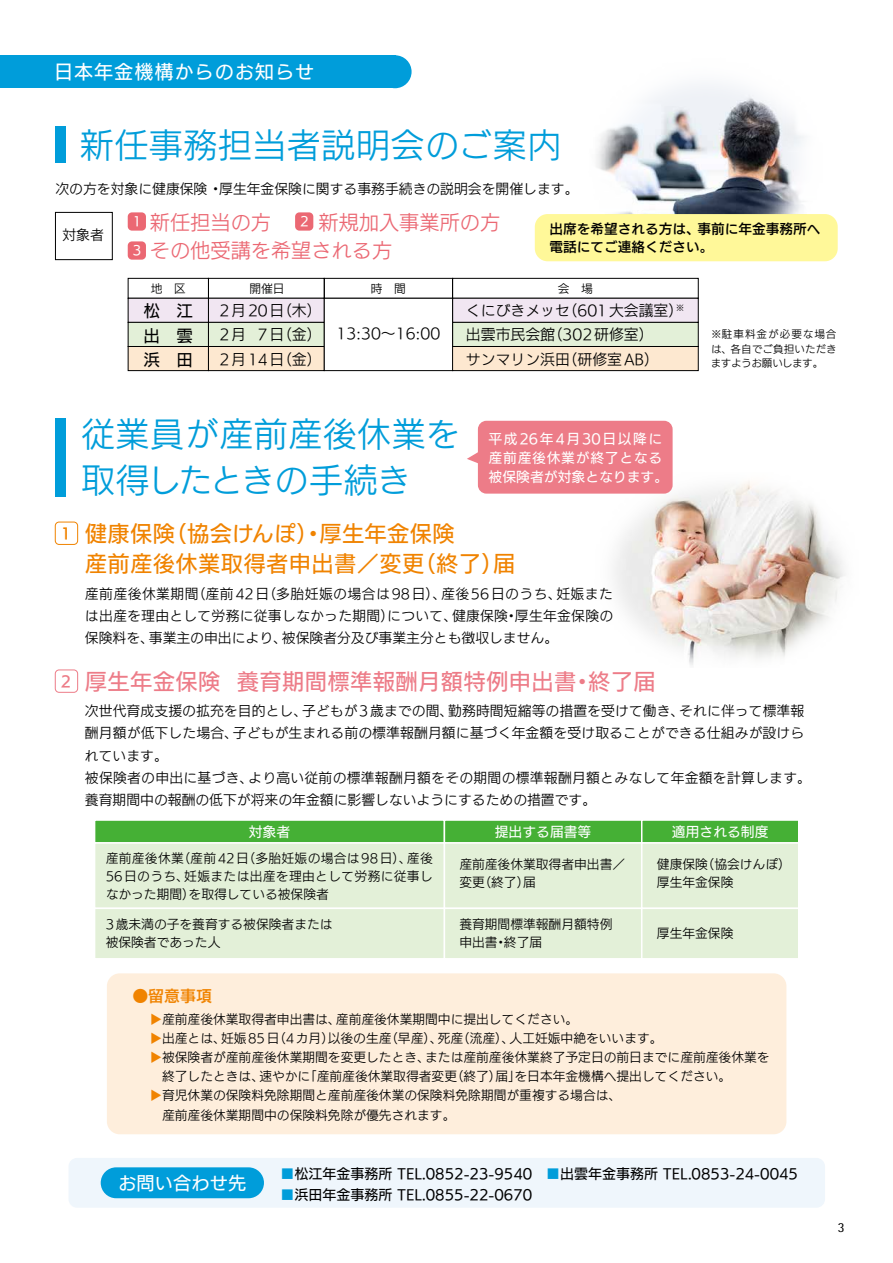
<style>
.page{position:relative;width:893px;height:1263px;background:#fff}
.page>*{position:absolute;margin:0;border:0;box-sizing:border-box;transform-origin:0 0}
.t1{font:34.05px/45.8px "UD Kakugo Small Pr 6 R";letter-spacing:.015em;color:#009dda}
.t2{font:22.35px/30.9px "UD Kakugo Small Pr 6 M";letter-spacing:.015em;color:#f08300}
.t3{font:22.35px "UD Kakugo Small Pr 6 M";letter-spacing:.015em;color:#ed7c88}
.t4{font:20.25px/28.3px "UD Kakugo Small Pr 6 R";color:#eb6873}
.t5{font:19.2px "UD Kakugo Small Pr 6 M";letter-spacing:.05em;color:#fff}
.t6{font:18.3px "UD Kakugo Small Pr 6 M";color:#fff}
.t7{font:16.5px/24.5px "UD Kakugo Small Pr 6 M";color:#000;text-align:justify}
.t8{font:15.9px "UD Kakugo Small Pr 6 DB";color:#f08300}
.t9{font:14.85px/24.5px "UD Kakugo Small Pr 6 R";color:#000;text-align:justify}
.t10{font:14.85px "UD Kakugo Small Pr 6 DB";color:#f08300}
.t11{font:13.95px "UD Kakugo Small Pr 6 M";color:#000}
.t12{font:13.8px/22.4px "UD Kakugo Small Pr 6 R";letter-spacing:.005em;color:#000;text-align:justify}
.t13{font:13.8px/19.2px "UD Kakugo Small Pr 6 M";letter-spacing:.05em;color:#fff}
.t14{font:13.8px "UD Kakugo Small Pr 6 M";color:#fff}
.t15{font:13.8px "Rotis Semi Sans";color:#000}
.t16{font:13.65px/18.8px "UD Kakugo Small Pr 6 DB";color:#000}
.t17{font:12.75px/18.1px "UD Kakugo Small Pr 6 R";color:#000}
.t18{font:12.75px "UD Kakugo Small Pr 6 M";color:#fff}
.t19{font:11.7px "UD Kakugo Small Pr 6 R";color:#000}
.t20{font:10.65px/14.9px "UD Kakugo Small Pr 6 R";letter-spacing:.02em;color:#000;text-align:justify}
.s1{font-family:"UD Kakugo Small Pr 6 DB";font-size:14.85px}
.s2{color:#f08300}
.s3{color:#009dda}
</style>
<div class="page">
<img style="left:614px;top:481px;width:231px;height:184px">
<div style="left:0;top:55px;width:395px;height:33px;background:#009dda"></div>
<div style="left:379px;top:55px;width:33px;height:33px;background:#009dda;border-radius:50%"></div>
<div style="left:55px;top:522px;width:23px;height:23px;border:1px solid #f08300;border-radius:4px"></div>
<div style="left:478px;top:421px;width:195px;height:73px;background:#ed7c88;border-radius:9px"></div>
<svg style="left:467px;top:447px;width:11px;height:20px"></svg>
<img style="left:625px;top:84px;width:179px;height:130px">
<div style="left:55px;top:669px;width:23px;height:24px;border:1px solid #ed7c88;border-radius:4px"></div>
<div style="left:55px;top:418px;width:10px;height:79px;background:#009dda"></div>
<img style="left:54px;top:124px;width:574px;height:132px">
<div style="left:55px;top:126px;width:10px;height:37px;background:#009dda"></div>
<div style="left:535px;top:214px;width:303px;height:47px;background:#fff899;border-radius:13px"></div>
<div style="left:128px;top:212px;width:18px;height:19px;background:#eb6873;border-radius:4px"></div>
<div style="left:295px;top:212px;width:18px;height:19px;background:#eb6873;border-radius:4px"></div>
<div style="left:128px;top:241px;width:18px;height:19px;background:#eb6873;border-radius:4px"></div>
<div style="left:55px;top:212px;width:58px;height:48px;border:1px solid #000"></div>
<div style="left:128px;top:278px;width:81px;height:20px;border:1px solid #000"></div>
<div style="left:452px;top:278px;width:246px;height:20px;border:1px solid #000"></div>
<div style="left:128px;top:298px;width:80px;height:24px;background:#f1e6f2"></div>
<div style="left:128px;top:298px;width:81px;height:25px;border:1px solid #000"></div>
<div style="left:453px;top:298px;width:245px;height:24px;background:#f1e6f2"></div>
<div style="left:452px;top:298px;width:246px;height:25px;border:1px solid #000"></div>
<div style="left:128px;top:322px;width:80px;height:24px;background:#e3f0d8"></div>
<div style="left:128px;top:322px;width:81px;height:25px;border:1px solid #000"></div>
<div style="left:453px;top:322px;width:245px;height:24px;background:#e3f0d8"></div>
<div style="left:452px;top:322px;width:246px;height:25px;border:1px solid #000"></div>
<div style="left:128px;top:346px;width:80px;height:25px;background:#fde8d0"></div>
<div style="left:128px;top:346px;width:81px;height:25px;border:1px solid #000"></div>
<svg style="left:208px;top:278px;width:245px;height:93px"></svg>
<div style="left:453px;top:346px;width:245px;height:25px;background:#fde8d0"></div>
<div style="left:452px;top:346px;width:246px;height:25px;border:1px solid #000"></div>
<div style="left:107px;top:973px;width:679px;height:161px;background:#feeedc;border-radius:13px"></div>
<div style="left:95px;top:820px;width:349px;height:23px;background:#45b035"></div>
<div style="left:94px;top:819px;width:351px;height:25px;border:1px solid #fff"></div>
<div style="left:444px;top:820px;width:198px;height:23px;background:#45b035"></div>
<div style="left:444px;top:819px;width:198px;height:25px;border:1px solid #fff"></div>
<div style="left:642px;top:820px;width:157px;height:23px;background:#45b035"></div>
<div style="left:641px;top:819px;width:158px;height:25px;border:1px solid #fff"></div>
<div style="left:95px;top:843px;width:349px;height:65px;background:#e3f0d8"></div>
<div style="left:94px;top:842px;width:351px;height:67px;border:1px solid #fff"></div>
<div style="left:444px;top:843px;width:198px;height:65px;background:#e3f0d8"></div>
<div style="left:444px;top:842px;width:198px;height:67px;border:1px solid #fff"></div>
<div style="left:642px;top:843px;width:157px;height:65px;background:#e3f0d8"></div>
<div style="left:641px;top:842px;width:158px;height:67px;border:1px solid #fff"></div>
<div style="left:95px;top:908px;width:349px;height:51px;background:#e3f0d8"></div>
<div style="left:94px;top:907px;width:351px;height:52px;border:1px solid #fff"></div>
<div style="left:444px;top:908px;width:198px;height:51px;background:#e3f0d8"></div>
<div style="left:444px;top:907px;width:198px;height:52px;border:1px solid #fff"></div>
<div style="left:642px;top:908px;width:157px;height:51px;background:#e3f0d8"></div>
<div style="left:641px;top:907px;width:158px;height:52px;border:1px solid #fff"></div>
<div style="left:69px;top:1158px;width:756px;height:50px;background:#eff6fc;border-radius:9px"></div>
<div style="left:101px;top:1167px;width:163px;height:31px;background:#009dda;border-radius:15px"></div>
<h3 class="t5" style="left:54px;top:61px;width:262px">日本年金機構からのお知らせ</h3>
<h1 class="t1" style="left:80px;top:124px;width:483px">新任事務担当者説明会のご案内</h1>
<p class="t12" style="left:55px;top:178px;width:525px">次の方を対象に健康保険 ・厚生年金保険に関する事務手続きの説明会を開催します。</p>
<p class="t12" style="left:62px;top:224px;width:43px">対象者</p>
<h3 class="t4" style="left:150px;top:209px;width:392px">新任担当の方 　　新規加入事業所の方　　その他受講を希望される方</h3>
<p class="t18" style="left:133px;top:214px;width:10px">1</p>
<p class="t18" style="left:300px;top:214px;width:10px">2</p>
<p class="t18" style="left:133px;top:243px;width:10px">3</p>
<p class="t19" style="left:151px;top:282px;width:37px">地　区</p>
<p class="t9" style="left:220px;top:298px;width:104px">2月20日（木）2月 7日（金）2月14日（金）</p>
<p class="t16" style="left:549px;top:220px;width:273px">出席を希望される方は、事前に年金事務所へ電話にてご連絡ください。</p>
<p class="t19" style="left:249px;top:282px;width:37px">開催日</p>
<p class="t19" style="left:371px;top:282px;width:37px">時　間</p>
<p class="t19" style="left:558px;top:282px;width:37px">会　場</p>
<p class="t9" style="left:466px;top:298px;width:220px;text-align:left">くにびきメッセ（601大会議室）<sup>※</sup>出雲市民会館（302研修室）<br>サンマリン浜田（研修室 AB）</p>
<p class="t7" style="left:144px;top:299px;width:51px">松　江出　雲浜　田</p>
<p class="t9" style="left:336px;top:322px;width:105px">13:30～16:00</p>
<p class="t20" style="left:711px;top:327px;width:128px">※駐車料金が必要な場合は、各自でご負担いただきますようお願いします。</p>
<p class="t10" style="left:61px;top:525px;width:12px">1</p>
<h1 class="t1" style="left:81px;top:413px;width:380px">従業員が産前産後休業を取得したときの手続き</h1>
<p class="t13" style="left:489px;top:429px;width:181px">平成26年4月30日以降に産前産後休業が終了となる被保険者が対象となります。</p>
<h2 class="t2" style="left:85px;top:518px;width:432px">健康保険（協会けんぽ）・厚生年金保険　<br>産前産後休業取得者申出書／変更（終了）届</h2>
<p class="t12" style="left:85px;top:583px;width:530px">産前産後休業期間（産前42日（多胎妊娠の場合は98日）、産後56日のうち、妊娠または出産を理由として労務に従事しなかった期間）について、健康保険・厚生年金保険の保険料を、事業主の申出により、被保険者分及び事業主分とも徴収しません。</p>
<h2 class="t3" style="left:61px;top:669px;width:596px"><span class="s1">2</span> 厚生年金保険 養育期間標準報酬月額特例申出書・終了届</h2>
<p class="t12" style="left:85px;top:700px;width:728px;text-align:left">次世代育成支援の拡充を目的とし、子どもが3歳までの間、勤務時間短縮等の措置を受けて働き、それに伴って標準報酬月額が低下した場合、子どもが生まれる前の標準報酬月額に基づく年金額を受け取ることができる仕組みが設けられています。<br>被保険者の申出に基づき、より高い従前の標準報酬月額をその期間の標準報酬月額とみなして年金額を計算します。養育期間中の報酬の低下が将来の年金額に影響しないようにするための措置です。</p>
<p class="t14" style="left:249px;top:824px;width:43px">対象者</p>
<p class="t14" style="left:495px;top:824px;width:98px">提出する届書等</p>
<p class="t14" style="left:672px;top:824px;width:98px">適用される制度</p>
<p class="t17" style="left:106px;top:849px;width:329px;text-align:justify">産前産後休業（産前42日（多胎妊娠の場合は98日）、産後56日のうち、妊娠または出産を理由として労務に従事しなかった期間）を取得している被保険者</p>
<p class="t17" style="left:459px;top:856px;width:167px">産前産後休業取得者申出書／変更（終了）届</p>
<p class="t17" style="left:657px;top:856px;width:135px">健康保険（協会けんぽ）厚生年金保険</p>
<p class="t17" style="left:106px;top:915px;width:228px">3歳未満の子を養育する被保険者または被保険者であった人</p>
<p class="t17" style="left:459px;top:915px;width:155px">養育期間標準報酬月額特例申出書・終了届</p>
<p class="t17" style="left:657px;top:925px;width:78px">厚生年金保険</p>
<p class="t8" style="left:132px;top:987px;width:81px">●留意事項</p>
<p class="t17" style="left:149px;top:1010px;width:622px;line-height:19.2px"><span class="s2">▶</span>産前産後休業取得者申出書は、産前産後休業期間中に提出してください。<br><span class="s2">▶</span>出産とは、妊娠85日（4カ月）以後の生産（早産）、死産（流産）、人工妊娠中絶をいいます。<br><span class="s2">▶</span>被保険者が産前産後休業期間を変更したとき、または産前産後休業終了予定日の前日までに産前産後休業を　終了したときは、速やかに「産前産後休業取得者変更（終了）届」を日本年金機構へ提出してください。<br><span class="s2">▶</span>育児休業の保険料免除期間と産前産後休業の保険料免除期間が重複する場合は、<br>　産前産後休業期間中の保険料免除が優先されます。</p>
<h3 class="t6" style="left:118px;top:1172px;width:130px">お問い合わせ先</h3>
<p class="t11" style="left:280px;top:1166px;width:519px"><span class="s3">■</span>松江年金事務所 TEL.0852-23-9540　<span class="s3">■</span>出雲年金事務所 TEL.0853-24-0045</p>
<p class="t11" style="left:280px;top:1187px;width:253px"><span class="s3">■</span>浜田年金事務所 TEL.0855-22-0670</p>
<p class="t15" style="left:838px;top:1219px;width:8px">3</p>
</div>
